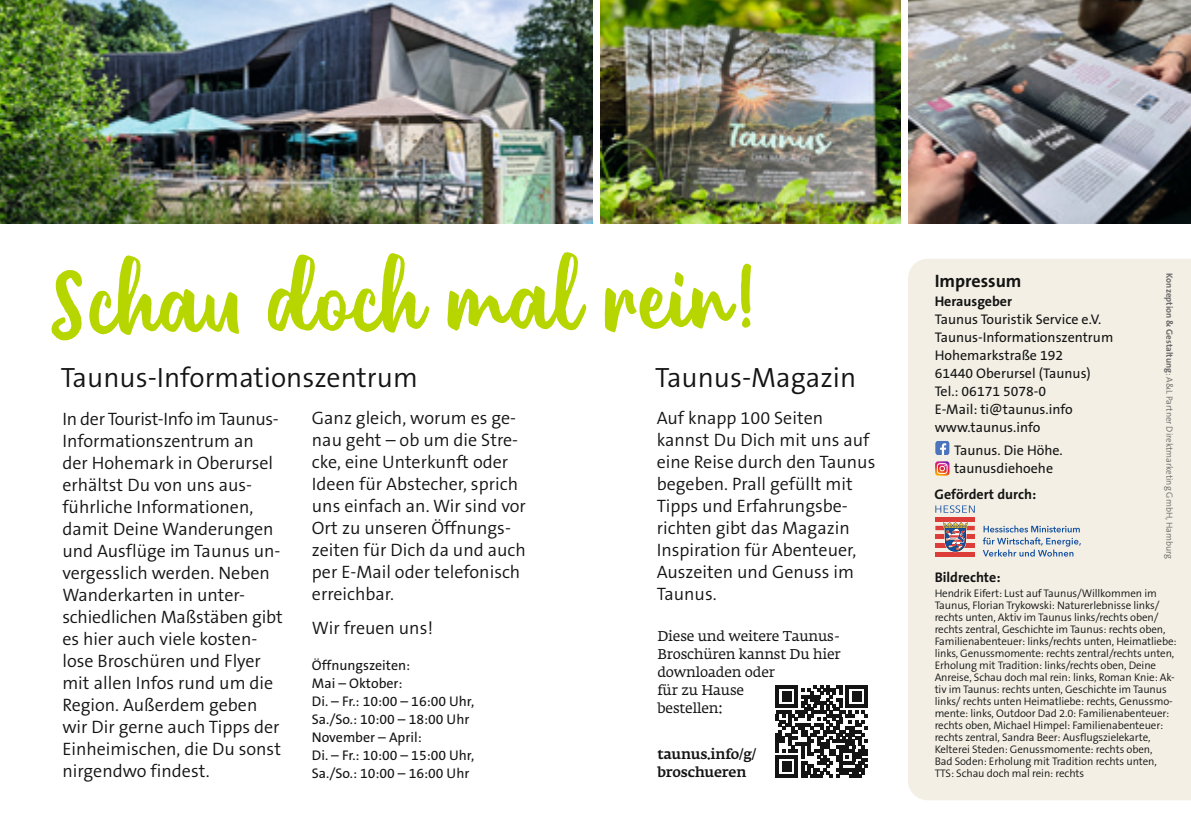
<style>
.page{position:relative;width:1191px;height:840px;background:#fff}
.page>*{position:absolute;margin:0;border:0;box-sizing:border-box;transform-origin:0 0}
.t1{font:118.6px "Believer";color:#b7d600}
.t2{font:300 28px "The Sans B4";color:#131413}
.t3{font:300 18px/22px "The Sans B4";color:#131413}
.t4{font:700 18px "The Sans B7";color:#131413}
.t5{font:14px/18px "The Sans B5 Plain";color:#131413}
.t6{font:14px/18px "Fedra Serif A Pro";letter-spacing:-.01em;color:#131413}
.t7{font:700 14px "The Sans B7";color:#131413}
.t8{font:500 14px/18px "Fedra Serif A Pro";letter-spacing:-.01em;color:#131413}
.t9{font:300 11px/12px "The Sans B4";letter-spacing:-.01em;color:#131413}
.t10{font:300 9px "The Sans B4";color:#686867}
.s1{font-family:"The Sans B7";font-weight:700}
</style>
<div class="page">
<div style="left:908px;top:259px;width:283px;height:540px;background:#f3efe5"></div>
<img style="left:600px;top:0;width:300px;height:223px">
<img style="left:0;top:0;width:592px;height:223px">
<img style="left:908px;top:0;width:283px;height:223px">
<svg style="left:775px;top:685px;width:92px;height:92px"></svg>
<hr style="left:935px;top:517px;width:39px;height:4px;background:#dd3d39">
<div style="left:935px;top:525px;width:39px;height:5px;background:#dd3d39"></div>
<hr style="left:935px;top:534px;width:39px;height:4px;background:#dd3d39">
<hr style="left:935px;top:543px;width:39px;height:4px;background:#dd3d39">
<div style="left:935px;top:551px;width:39px;height:5px;background:#dd3d39"></div>
<svg style="left:942px;top:521px;width:26px;height:31px"></svg>
<svg style="left:935px;top:505px;width:39px;height:7px"></svg>
<svg style="left:982px;top:525px;width:98px;height:31px;background:#c3cdd6"></svg>
<svg style="left:935px;top:440px;width:14px;height:15px"></svg>
<svg style="left:935px;top:461px;width:14px;height:14px"></svg>
<h1 class="t1" style="left:56px;top:244px;width:717px">Schau doch mal rein!</h1>
<h2 class="t2" style="left:61px;top:362px;width:358px">Taunus-Informationszentrum</h2>
<h2 class="t2" style="left:655px;top:362px;width:203px">Taunus-Magazin</h2>
<p class="t3" style="left:62px;top:408px;width:222px">In der Tourist-Info im Taunus-<br>Informationszentrum an der Hohemark in Oberursel erhältst Du von uns aus&shy;führliche Informationen, damit Deine Wanderungen und Ausflüge im Taunus un&shy;vergesslich werden. Neben<br>Wanderkarten in unter&shy;schiedlichen Maßstäben gibt es hier auch viele kosten&shy;lose Broschüren und Flyer mit allen Infos rund um die<br>Region. Außerdem geben wir Dir gerne auch Tipps der<br>Einheimischen, die Du sonst nirgendwo findest.</p>
<p class="t3" style="left:312px;top:407px;width:215px">Ganz gleich, worum es ge&shy;nau geht – ob um die Stre&shy;cke, eine Unterkunft oder<br>Ideen für Abstecher, sprich uns einfach an. Wir sind vor<br>Ort zu unseren Öffnungs&shy;zeiten für Dich da und auch per E-Mail oder telefonisch erreichbar.</p>
<p class="t3" style="left:312px;top:617px;width:123px">Wir freuen uns!</p>
<p class="t5" style="left:312px;top:656px;width:164px">Öffnungszeiten:<br>Mai – Oktober:<br>Di. – Fr.: 10:00 – 16:00 Uhr,<br>Sa./So.: 10:00 – 18:00 Uhr<br>November – April:<br>Di. – Fr.: 10:00 – 15:00 Uhr,<br>Sa./So.: 10:00 – 16:00 Uhr</p>
<p class="t3" style="left:657px;top:407px;width:220px">Auf knapp 100 Seiten kannst Du Dich mit uns auf eine Reise durch den Taunus begeben. Prall gefüllt mit<br>Tipps und Erfahrungsbe&shy;richten gibt das Magazin<br>Inspiration für Abenteuer,<br>Auszeiten und Genuss im<br>Taunus.</p>
<p class="t6" style="left:657px;top:626px;width:185px">Diese und weitere Taunus-<br>Broschüren kannst Du hier downloaden oder<br>für zu Hause<br>bestellen:</p>
<p class="t8" style="left:657px;top:744px;width:100px">taunus.info/g/ broschueren</p>
<p class="t4" style="left:934px;top:271px;width:88px">Impressum</p>
<p class="t7" style="left:934px;top:293px;width:79px">Herausgeber</p>
<p class="t5" style="left:934px;top:310px;width:180px">Taunus Touristik Service e.V.<br>Taunus-Informationszentrum<br>Hohemarkstraße 192<br>61440 Oberursel (Taunus)<br>Tel.: 06171 5078-0<br>E-Mail: ti@taunus.info www.taunus.info</p>
<p class="t5" style="left:954px;top:441px;width:110px">Taunus. Die Höhe. taunusdiehoehe</p>
<p class="t7" style="left:934px;top:487px;width:103px">Gefördert durch:</p>
<p class="t10" style="left:1174px;top:273px;width:287px;rotate:90deg"><span class="s1">Konzeption &amp; Gestaltung</span>: A&amp;L Partner Direktmarketing GmbH, Hamburg</p>
<p class="t7" style="left:934px;top:569px;width:67px">Bildrechte:</p>
<p class="t9" style="left:934px;top:587px;width:243px">Hendrik Eifert: Lust auf Taunus/Willkommen im Taunus, Florian Trykowski: Naturerlebnisse links/ rechts unten, Aktiv im Taunus links/rechts oben/ rechts zentral, Geschichte im Taunus: rechts oben, Familienabenteuer: links/rechts unten, Heimatliebe: links, Genussmomente: rechts zentral/rechts unten, Erholung mit Tradition: links/rechts oben, Deine Anreise, Schau doch mal rein: links, Roman Knie: Ak&shy;tiv im Taunus: rechts unten, Geschichte im Taunus links/ rechts unten Heimatliebe: rechts, Genussmo&shy;mente: links, Outdoor Dad 2.0: Familienabenteuer: rechts oben, Michael Himpel: Familienabenteuer: rechts zentral, Sandra Beer: Ausflugszielekarte, Kelterei Steden: Genussmomente: rechts oben,<br>Bad Soden: Erholung mit Tradition rechts unten, TTS: Schau doch mal rein: rechts</p>
</div>
